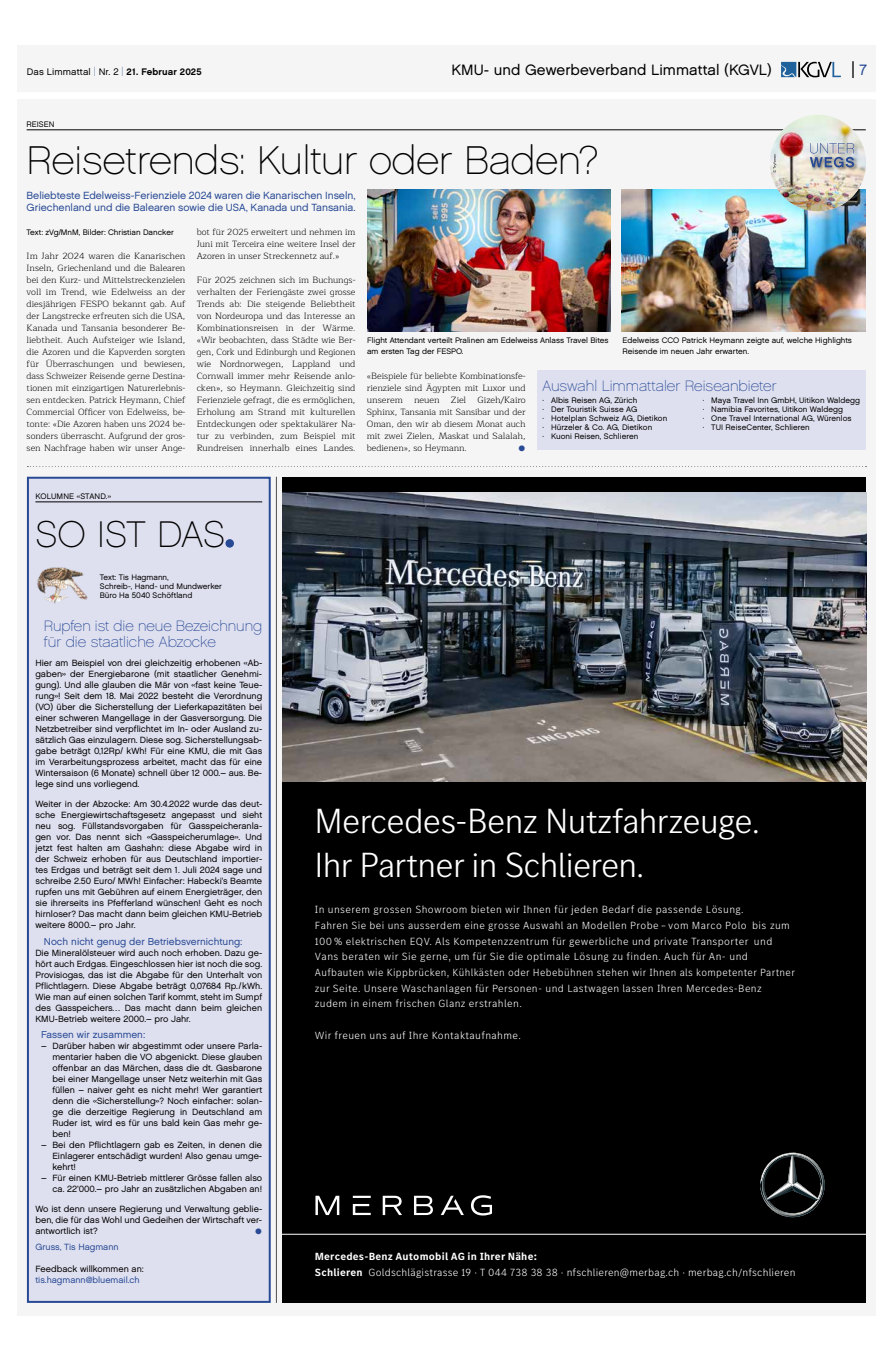
<style>
.page{position:relative;width:893px;height:1358px;background:#fff}
.page>*{position:absolute;margin:0;border:0;box-sizing:border-box;transform-origin:0 0}
.t1{font:40px "Chalet Paris Nineteen Sixty";color:#000}
.t2{font:37px "Chalet Paris Nineteen Sixty";color:#000}
.t3{font:300 36.3px/43.5px "MB Corpo S Title";color:#fff}
.t4{font:22.5px "Chalet London Nineteen Sixty";color:#000;scale:.67 1}
.t5{font:15px/16px "Chalet Paris Nineteen Sixty";color:#284a95}
.t6{font:15px "Chalet London Nineteen Sixty";letter-spacing:.005em;color:#000}
.t7{font:300 10.8px/15.7px "MB Corpo S Text";letter-spacing:.035em;color:#fff}
.t8{font:10.4px/12.5px "Chalet London Nineteen Sixty";color:#284a95}
.t9{font:10px "Chalet London Nineteen Sixty";color:#284a95}
.t10{font:10px "Wingdings";color:#284a95}
.t11{font:9.5px "Chalet London Nineteen Sixty";letter-spacing:.01em;color:#000}
.t12{font:9px/11px "Chalet London Nineteen Sixty";color:#000;text-align:justify}
.t13{font:9px "Chalet London Nineteen Sixty";color:#284a95}
.t14{font:300 8.9px/12px "Maitree";color:#000;text-align:justify}
.t15{font:8px/9px "Chalet London Nineteen Sixty";color:#000}
.t16{font:8px "Chalet London Nineteen Sixty";letter-spacing:.02em;color:#000}
.s1{font-family:"Chalet Paris Nineteen Sixty";font-size:13.3px;color:#284a95}
.s2{font-family:"Chalet New York Nineteen Sixty"}
.s3{font-size:15px;color:#284a95}
.s4{font-weight:700}
</style>
<div class="page">
<div style="left:17px;top:45px;width:859px;height:1270px;background:#f5f5f5"></div>
<div style="left:9px;top:92px;width:875px;height:7px;background:#fff"></div>
<div style="left:26px;top:476px;width:245px;height:827px;background:#dfe0ef"></div>
<svg style="left:781px;top:62px;width:60px;height:15px"></svg>
<div style="left:282px;top:477px;width:584px;height:826px;background:#000"></div>
<img style="left:282px;top:492px;width:584px;height:289px">
<svg style="left:315px;top:1195px;width:177px;height:20px"></svg>
<svg style="left:760px;top:1153px;width:65px;height:64px"></svg>
<hr style="left:282px;top:1234px;width:584px;height:1px;background:#fff">
<hr style="left:35px;top:502px;width:227px;height:1px;background:#000">
<hr style="left:27px;top:130px;width:839px;height:1px;background:#000">
<div style="left:537px;top:371px;width:329px;height:79px;background:#dfe0ef"></div>
<hr style="left:276px;top:477px;width:1px;height:826px;background:#514d4b">
<svg style="left:27px;top:466px;width:839px;height:1px"></svg>
<img style="left:34px;top:559px;width:54px;height:45px">
<img style="left:367px;top:190px;width:244px;height:142px">
<img style="left:622px;top:190px;width:244px;height:142px">
<div style="left:225px;top:539px;width:9px;height:9px;background:#284a95;border-radius:50%"></div>
<img style="left:770px;top:115px;width:96px;height:96px;border-radius:48px">
<svg style="left:773px;top:154px;width:3px;height:19px"></svg>
<div style="left:809px;top:156px;width:50px;height:16px;background:#000;opacity:.5"></div>
<div style="left:809px;top:142px;width:50px;height:17px;background:#000;opacity:.5"></div>
<svg style="left:810px;top:143px;width:44px;height:24px"></svg>
<p class="t11" style="left:27px;top:66px;width:176px">Das Limmattal <span class="s1">I</span> Nr. 2 <span class="s1">I</span> <span class="s2">21. Februar 2025</span></p>
<h3 class="t6" style="left:451px;top:61px;width:322px">KMU- und Gewerbeverband Limmattal (KGVL)</h3>
<h3 class="t4" style="left:852px;top:57px;width:25px">| <span class="s3">7</span></h3>
<p class="t15" style="left:27px;top:119px;width:29px">REISEN</p>
<h1 class="t1" style="left:27px;top:137px;width:573px">Reisetrends: Kultur oder Baden?</h1>
<p class="t8" style="left:27px;top:189px;width:330px">Beliebteste Edelweiss-Ferienziele 2024 waren die Kanarischen Inseln,<br>Griechenland und die Balearen sowie die USA, Kanada und Tansania.</p>
<p class="t15" style="left:27px;top:227px;width:149px">Text: zVg/MnM, Bilder: Christian Dancker</p>
<p class="t14" style="left:27px;top:250px;width:160px">Im Jahr 2024 waren die Kanarischen Inseln, Griechenland und die Balearen bei den Kurz- und Mittelstreckenzielen voll im Trend, wie Edelweiss an der diesjährigen FESPO bekannt gab. Auf der Langstrecke erfreuten sich die USA, Kanada und Tansania besonderer Be&shy;liebtheit. Auch Aufsteiger wie Island, die Azoren und die Kapverden sorgten für Überraschungen und bewiesen, dass Schweizer Reisende gerne Destina&shy;tionen mit einzigartigen Naturerlebnis&shy;sen entdecken. Patrick Heymann, Chief Commercial Officer von Edelweiss, be&shy;tonte: «Die Azoren haben uns 2024 be&shy;sonders überrascht. Aufgrund der gros&shy;sen Nachfrage haben wir unser Ange-</p>
<p class="t14" style="left:197px;top:226px;width:160px">bot für 2025 erweitert und nehmen im Juni mit Terceira eine weitere Insel der Azoren in unser Streckennetz auf.»</p>
<p class="t14" style="left:197px;top:274px;width:160px">Für 2025 zeichnen sich im Buchungs&shy;verhalten der Feriengäste zwei grosse Trends ab: Die steigende Beliebtheit von Nordeuropa und das Interesse an Kombinationsreisen in der Wärme. «Wir beobachten, dass Städte wie Ber&shy;gen, Cork und Edinburgh und Regionen wie Nordnorwegen, Lappland und Cornwall immer mehr Reisende anlo&shy;cken», so Heymann. Gleichzeitig sind Ferienziele gefragt, die es ermöglichen, Erholung am Strand mit kulturellen Entdeckungen oder spektakulärer Na&shy;tur zu verbinden, zum Beispiel mit Rundreisen innerhalb eines Landes.</p>
<p class="t15" style="left:367px;top:334px;width:243px;line-height:11px">Flight Attendant verteilt Pralinen am Edelweiss Anlass Travel Bites am ersten Tag der FESPO.</p>
<p class="t15" style="left:622px;top:334px;width:231px;line-height:11px">Edelweiss CCO Patrick Heymann zeigte auf, welche Highlights<br>Reisende im neuen Jahr erwarten.</p>
<p class="t14" style="left:367px;top:370px;width:160px">«Beispiele für beliebte Kombinationsfe&shy;rienziele sind Ägypten mit Luxor und unserem</p>
<h3 class="t5" style="left:543px;top:378px;width:236px">Auswahl Limmattaler Reiseanbieter</h3>
<p class="t15" style="left:543px;top:395px;width:126px">∙ Albis Reisen AG, Zürich<br>∙ Der Touristik Suisse AG<br>∙ Hotelplan Schweiz AG, Dietikon ∙ Hürzeler &amp; Co. AG, Dietikon<br>∙ Kuoni Reisen, Schlieren</p>
<p class="t15" style="left:703px;top:395px;width:159px">∙ Maya Travel Inn GmbH, Uitikon Waldegg ∙ Namibia Favorites, Uitikon Waldegg<br>∙ One Travel International AG, Würenlos<br>∙ TUI ReiseCenter, Schlieren</p>
<p class="t14" style="left:367px;top:394px;width:160px;text-indent:111px">Gizeh/Kairo Sphinx, Tansania mit Sansibar und der Oman, den wir ab diesem Monat auch mit zwei Zielen, Maskat und Salalah, bedienen», so Heymann.</p>
<p class="t14" style="left:414px;top:394px;width:27px">neuen</p>
<p class="t14" style="left:451px;top:394px;width:17px">Ziel</p>
<p class="t10" style="left:518px;top:443px;width:9px">●</p>
<p class="t16" style="left:35px;top:491px;width:77px">KOLUMNE «STAND.»</p>
<h2 class="t2" style="left:35px;top:513px;width:191px">SO IST DAS</h2>
<p class="t15" style="left:100px;top:573px;width:124px">Text: Tis Hagmann,<br>Schreib-, Hand- und Mundwerker<br>Büro Ha 5040 Schöftland</p>
<h3 class="t5" style="left:44px;top:618px;width:220px">Rupfen ist die neue Bezeichnung für die staatliche Abzocke</h3>
<p class="t12" style="left:35px;top:658px;width:228px">Hier am Beispiel von drei gleichzeitig erhobenen «Ab&shy;gaben» der Energiebarone (mit staatlicher Genehmi&shy;gung). Und alle glauben die Mär von «fast keine Teue&shy;rung»! Seit dem 18. Mai 2022 besteht die Verordnung (VO) über die Sicherstellung der Lieferkapazitäten bei einer schweren Mangellage in der Gasversorgung. Die Netzbetreiber sind verpflichtet im In- oder Ausland zu&shy;sätzlich Gas einzulagern. Diese sog. Sicherstellungsab&shy;gabe beträgt 0,12Rp/ kWh! Für eine KMU, die mit Gas im Verarbeitungsprozess arbeitet, macht das für eine Wintersaison (6 Monate) schnell über 12 000.– aus. Be&shy;lege sind uns vorliegend.</p>
<p class="t12" style="left:35px;top:798px;width:228px">Weiter in der Abzocke: Am 30.4.2022 wurde das deut&shy;sche Energiewirtschaftsgesetz angepasst und sieht neu sog. Füllstandsvorgaben für Gasspeicheranla&shy;gen vor. Das nennt sich «Gasspeicherumlage». Und jetzt fest halten am Gashahn: diese Abgabe wird in der Schweiz erhoben für aus Deutschland importier&shy;tes Erdgas und beträgt seit dem 1. Juli 2024 sage und schreibe 2.50 Euro/ MWh! Einfacher: Habecki’s Beamte rupfen uns mit Gebühren auf einem Energieträger, den sie ihrerseits ins Pfefferland wünschen! Geht es noch hirnloser? Das macht dann beim gleichen KMU-Betrieb weitere 8000.– pro Jahr.</p>
<p class="t9" style="left:44px;top:935px;width:200px">Noch nicht genug der Betriebsvernichtung:</p>
<p class="t12" style="left:35px;top:947px;width:228px">Die Mineralölsteuer wird auch noch erhoben. Dazu ge&shy;hört auch Erdgas. Eingeschlossen hier ist noch die sog.<br>Provisiogas, das ist die Abgabe für den Unterhalt von Pflichtlagern. Diese Abgabe beträgt 0,07684 Rp./kWh.<br>Wie man auf einen solchen Tarif kommt, steht im Sumpf des Gasspeichers… Das macht dann beim gleichen KMU-Betrieb weitere 2000.– pro Jahr.</p>
<p class="t9" style="left:41px;top:1028px;width:106px">Fassen wir zusammen:</p>
<p class="t12" style="left:52px;top:1040px;width:211px;text-indent:-11px">– Darüber haben wir abgestimmt oder unsere Parla&shy;mentarier haben die VO abgenickt. Diese glauben offenbar an das Märchen, dass die dt. Gasbarone bei einer Mangellage unser Netz weiterhin mit Gas füllen – naiver geht es nicht mehr! Wer garantiert denn die «Sicherstellung»? Noch einfacher: solan&shy;ge die derzeitige Regierung in Deutschland am Ruder ist, wird es für uns bald kein Gas mehr ge&shy;ben!</p>
<p class="t12" style="left:52px;top:1139px;width:211px;text-indent:-11px">– Bei den Pflichtlagern gab es Zeiten, in denen die Einlagerer entschädigt wurden! Also genau umge&shy;kehrt!</p>
<p class="t12" style="left:41px;top:1172px;width:223px;text-align:right">– Für einen KMU-Betrieb mittlerer Grösse fallen also ca. 22’000.– pro Jahr an zusätzlichen Abgaben an!</p>
<p class="t12" style="left:35px;top:1203px;width:228px">Wo ist denn unsere Regierung und Verwaltung geblie&shy;ben, die für das Wohl und Gedeihen der Wirtschaft ver&shy;antwortlich ist?</p>
<p class="t10" style="left:255px;top:1226px;width:9px">●</p>
<p class="t13" style="left:35px;top:1242px;width:85px">Gruss, Tis Hagmann</p>
<p class="t12" style="left:35px;top:1264px;width:110px">Feedback willkommen an:</p>
<p class="t13" style="left:35px;top:1275px;width:106px">tis.hagmann@bluemail.ch</p>
<h3 class="t3" style="left:315px;top:797px;width:446px">Mercedes-Benz Nutzfahrzeuge.<br>Ihr Partner in Schlieren.</h3>
<p class="t7" style="left:315px;top:901px;width:482px">In unserem grossen Showroom bieten wir Ihnen für jeden Bedarf die passende Lösung.<br>Fahren Sie bei uns ausserdem eine grosse Auswahl an Modellen Probe – vom Marco Polo bis zum 100 % elektrischen EQV. Als Kompetenzzentrum für gewerbliche und private Transporter und Vans beraten wir Sie gerne, um für Sie die optimale Lösung zu finden. Auch für An- und Aufbauten wie Kippbrücken, Kühlkästen oder Hebebühnen stehen wir Ihnen als kompetenter Partner zur Seite. Unsere Waschanlagen für Personen- und Lastwagen lassen Ihren Mercedes-Benz zudem in einem frischen Glanz erstrahlen.</p>
<p class="t7" style="left:315px;top:1027px;width:208px">Wir freuen uns auf Ihre Kontaktaufnahme.</p>
<p class="t7" style="left:315px;top:1248px;width:482px"><span class="s4">Mercedes-Benz Automobil AG in Ihrer Nähe:<br>Schlieren</span> Goldschlägistrasse 19 · T 044 738 38 38 · nfschlieren@merbag.ch · merbag.ch/nfschlieren</p>
</div>
